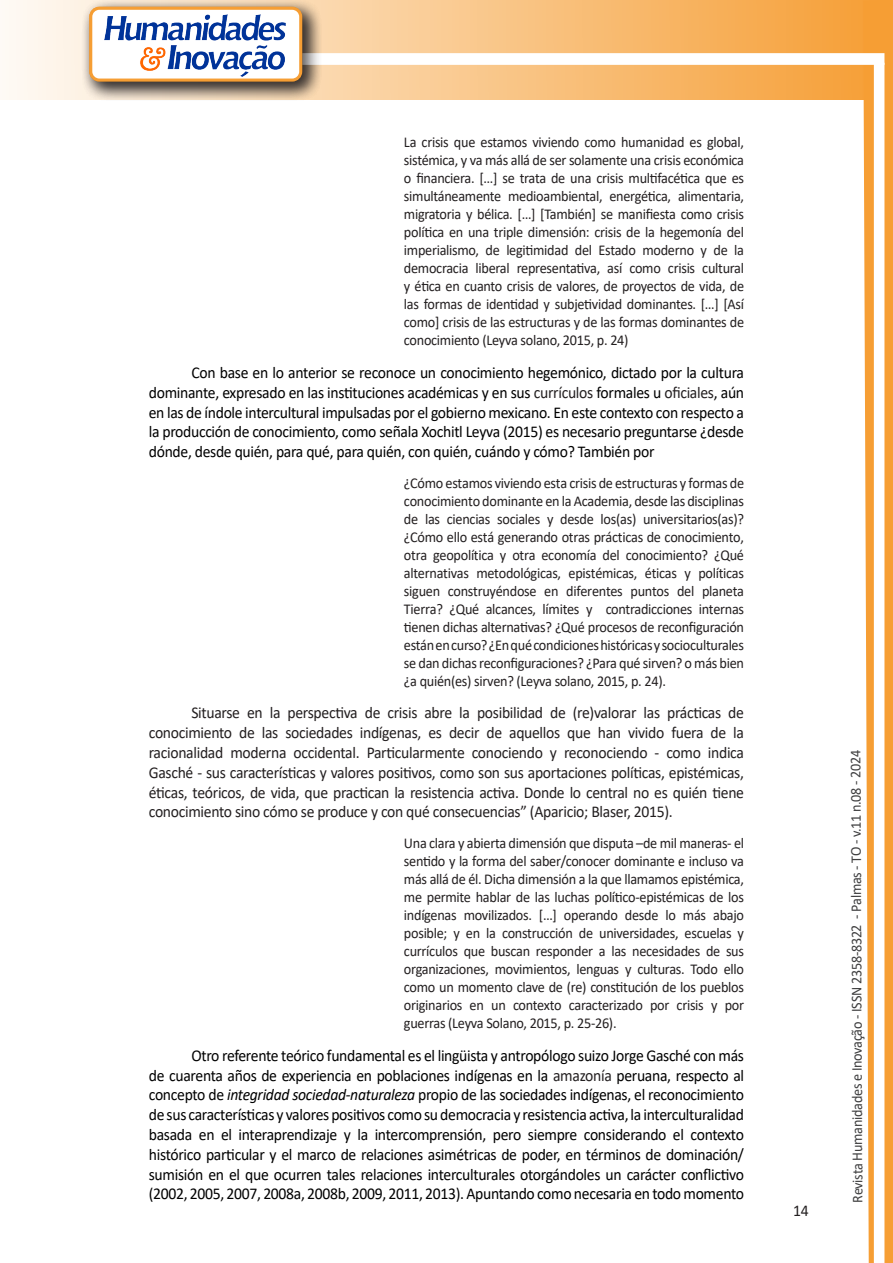
<style>
.page{position:relative;width:893px;height:1263px;background:#fff}
.page>*{position:absolute;margin:0;border:0;box-sizing:border-box;transform-origin:0 0}
.texto{font:16.5px/19.8px "Calibri";letter-spacing:-.02em;color:#000;text-align:justify;scale:.95 1}
.texto-2{font:16.5px/19.8px "Calibri";letter-spacing:-.02em;color:#231f20;text-align:justify;scale:.95 1}
.citacao{font:15px/18px "Calibri";letter-spacing:-.02em;color:#231f20;text-align:justify;scale:.95 1}
.t1{font:15px "Calibri";letter-spacing:-.025em;color:#3e3e3f;scale:.95 1}
.s1{color:#231f20}
.s2{font-style:italic}
</style>
<div class="page">
<svg style="left:5px;top:0;width:858px;height:100px;background:#f9c484"></svg>
<div style="left:302px;top:53px;width:582px;height:12px;background:#fff;border:2px solid #fff"></div>
<svg style="left:863px;top:0;width:30px;height:1263px"></svg>
<div style="left:81px;top:0;width:241px;height:102px;background:#231f20;opacity:.75"></div>
<div style="left:91px;top:8px;width:210px;height:72px;background:#fff;border-radius:9px"></div>
<img style="left:104px;top:14px;width:181px;height:62px">
<div style="left:89px;top:7px;width:213px;height:75px;border:3px solid #f69e34;border-radius:9px"></div>
<p class="citacao" style="left:404px;top:133px;width:360px">La crisis que estamos viviendo como humanidad es global, sistémica, y va más allá de ser solamente una crisis económica o financiera. […] se trata de una crisis multifacética que es simultáneamente medioambiental, energética, alimentaria, migratoria y bélica. […] [También] se manifiesta como crisis política en una triple dimensión: crisis de la hegemonía del imperialismo, de legitimidad del Estado moderno y de la democracia liberal representativa, así como crisis cultural y ética en cuanto crisis de valores, de proyectos de vida, de las formas de identidad y subjetividad dominantes. […] [Así como] crisis de las estructuras y de las formas dominantes de conocimiento (Leyva solano, 2015, p. 24)</p>
<p class="texto" style="left:149px;top:362px;width:628px;text-indent:43px">Con base en lo anterior se reconoce un conocimiento hegemónico, dictado por la cultura dominante, expresado en las instituciones académicas y en sus <span class="s1">currículos</span> formales u <span class="s1">oficiales</span>, aún en las de índole intercultural impulsadas por el gobierno mexicano. En este contexto con respecto a la producción de conocimiento, como señala Xochitl Leyva (2015) es necesario preguntarse ¿desde dónde, desde quién, para qué, para quién, con quién, cuándo y cómo? También por</p>
<p class="citacao" style="left:404px;top:473px;width:360px">¿Cómo estamos viviendo esta crisis de estructuras y formas de conocimiento dominante en la Academia, desde las disciplinas de las ciencias sociales y desde los(as) universitarios(as)? ¿Cómo ello está generando otras prácticas de conocimiento, otra geopolítica y otra economía del conocimiento? ¿Qué alternativas metodológicas, epistémicas, éticas y políticas siguen construyéndose en diferentes puntos del planeta Tierra? ¿Qué alcances, límites y contradicciones internas tienen dichas alternativas? ¿Qué procesos de reconfiguración están en curso? ¿En qué condiciones históricas y socioculturales se dan dichas reconfiguraciones? ¿Para qué sirven? o más bien ¿a quién(es) sirven? (Leyva solano, 2015, p. 24).</p>
<p class="texto-2" style="left:149px;top:703px;width:628px;text-indent:43px">Situarse en la perspectiva de crisis abre la posibilidad de (re)valorar las prácticas de conocimiento de las sociedades indígenas, es decir de aquellos que han vivido fuera de la racionalidad moderna occidental. Particularmente conociendo y reconociendo - como indica Gasché - sus características y valores positivos, como son sus aportaciones políticas, epistémicas, éticas, teóricos, de vida, que practican la resistencia activa. Donde lo central no es quién tiene conocimiento sino cómo se produce y con qué consecuencias” (Aparicio; Blaser, 2015).</p>
<p class="citacao" style="left:404px;top:834px;width:359px">Una clara y abierta dimensión que disputa –de mil maneras- el sentido y la forma del saber/conocer dominante e incluso va más allá de él. Dicha dimensión a la que llamamos epistémica, me permite hablar de las luchas político-epistémicas de los indígenas movilizados. […] operando desde lo más abajo posible; y en la construcción de universidades, escuelas y currículos que buscan responder a las necesidades de sus organizaciones, movimientos, lenguas y culturas. Todo ello como un momento clave de (re) constitución de los pueblos originarios en un contexto caracterizado por crisis y por guerras (Leyva Solano, 2015, p. 25-26).</p>
<p class="texto" style="left:149px;top:1045px;width:628px;text-indent:43px">Otro referente teórico fundamental es el lingüista y antropólogo suizo Jorge Gasché con más de cuarenta años de experiencia en poblaciones indígenas en la <span class="s1">amazonía</span> peruana, respecto al concepto de <span class="s2">integridad sociedad-naturaleza</span> propio de las sociedades indígenas, el reconocimiento de sus características y valores positivos como su democracia y resistencia activa, la interculturalidad basada en el interaprendizaje y la intercomprensión, pero siempre considerando el contexto histórico particular y el marco de relaciones asimétricas de poder, en términos de dominación/ sumisión en el que ocurren tales relaciones interculturales otorgándoles un carácter conflictivo (2002, 2005, 2007, 2008a, 2008b, 2009, 2011, 2013). Apuntando como necesaria en todo momento</p>
<p class="texto-2" style="left:793px;top:1200px;width:18px">14</p>
<p class="t1" style="left:846px;top:1203px;width:478px;rotate:-90deg">Revista Humanidades e Inovação - ISSN 2358-8322 - Palmas - TO - v.11 n.08 - 2024</p>
</div>
